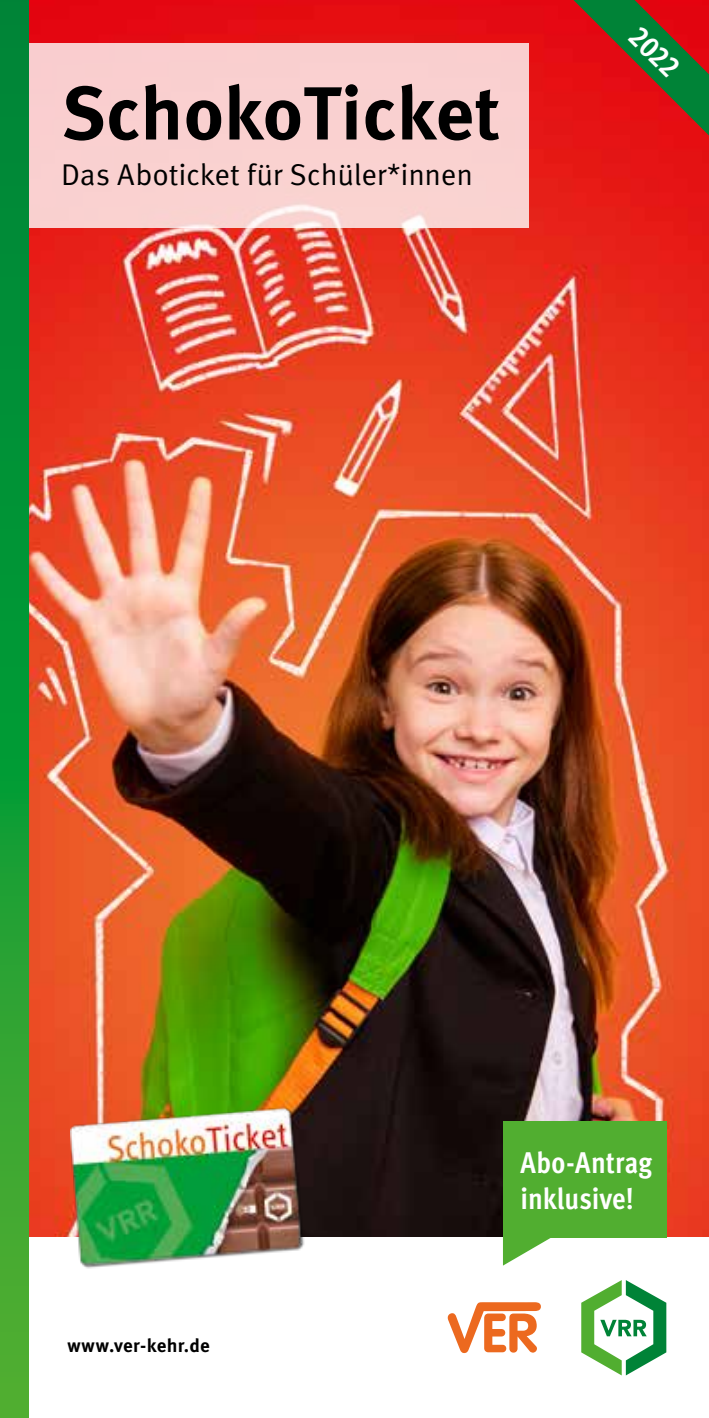
<style>
.page{position:relative;width:709px;height:1418px;background:#fff}
.page>*{position:absolute;margin:0;border:0;box-sizing:border-box;transform-origin:0 0}
.t1{font:700 75px "Meta Pro";color:#000}
.t2{font:30px "Meta Pro";letter-spacing:-.01em;color:#000}
.t3{font:700 condensed 30px/36px "Meta Pro";color:#fff}
.t4{font:700 18.75px "Meta Pro";letter-spacing:.015em;color:#000}
</style>
<div class="page">
<img style="left:28px;top:0;width:681px;height:1237px">
<div style="left:0;top:43px;width:529px;height:184px;background:#fad0d0"></div>
<svg style="left:0;top:0;width:28px;height:1417px;background:#179934"></svg>
<svg style="left:508px;top:0;width:201px;height:200px;background:#c13228"></svg>
<img style="left:71px;top:1091px;width:244px;height:178px">
<div style="left:503px;top:1121px;width:163px;height:116px;background:#51ae30"></div>
<svg style="left:503px;top:1237px;width:48px;height:28px"></svg>
<svg style="left:448px;top:1302px;width:93px;height:50px"></svg>
<svg style="left:581px;top:1280px;width:85px;height:95px"></svg>
<h1 class="t1" style="left:61px;top:55px;width:440px">SchokoTicket</h1>
<p class="t2" style="left:61px;top:151px;width:413px">Das Aboticket für Schüler*innen</p>
<p class="t3" style="left:648px;top:17px;width:59px;rotate:45deg">2022</p>
<p class="t4" style="left:67px;top:1331px;width:144px">www.ver-kehr.de</p>
<p class="t3" style="left:520px;top:1142px;width:133px">Abo-Antrag inklusive!</p>
</div>
